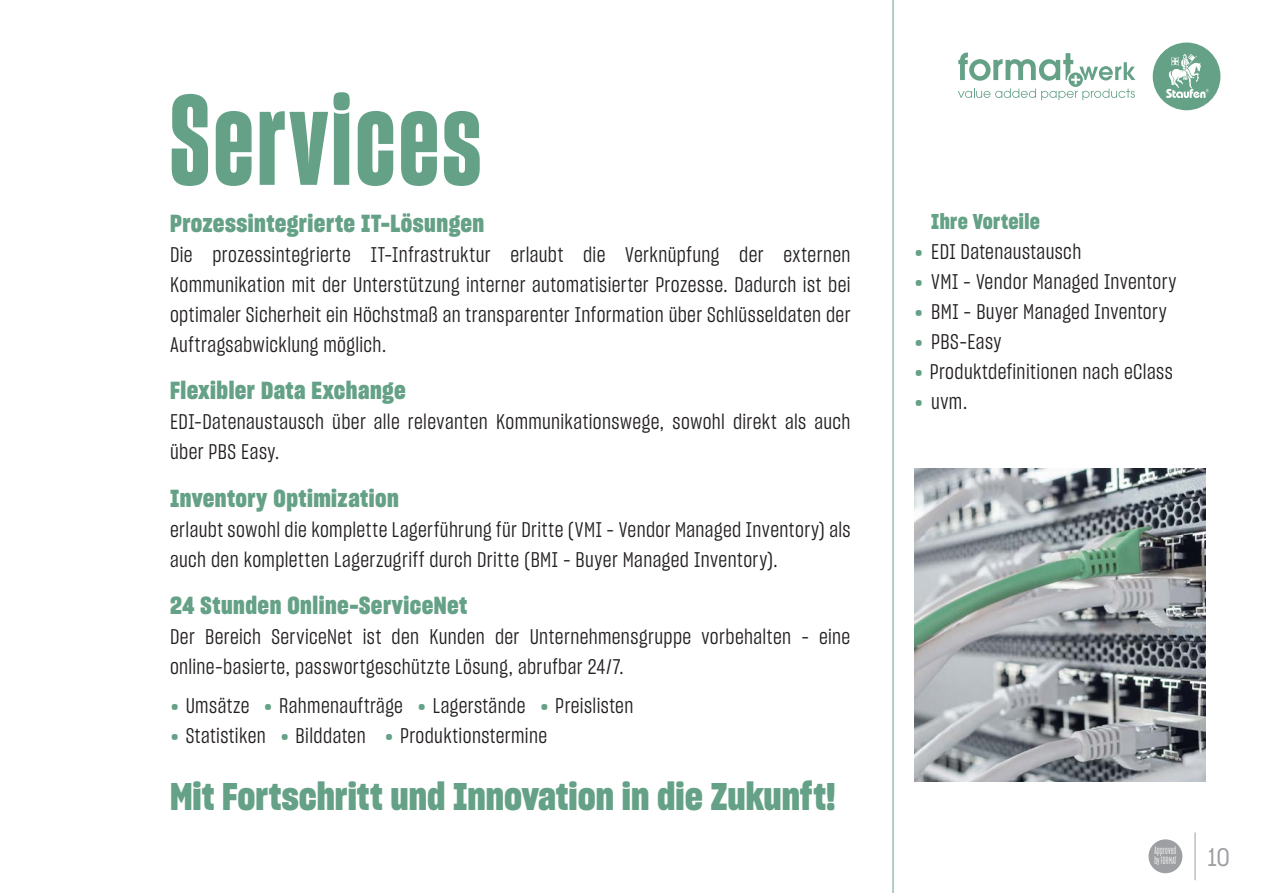
<style>
.page{position:relative;width:1263px;height:893px;background:#fff}
.page>*{position:absolute;margin:0;border:0;box-sizing:border-box;transform-origin:0 0}
.t1{font:124.65px "Sharp Grotesk Bold 12";letter-spacing:.025em;color:#64a186}
.t2{font:37.5px "Sharp Grotesk Bold 16";color:#64a186}
.t3{font:25.05px "Sharp Grotesk Book 16";color:#9d9fa2}
.t4{font:24px "Sharp Grotesk Bold 16";letter-spacing:.02em;color:#64a186}
.t5{font:20.85px/30px "Sharp Grotesk Book 14";letter-spacing:.02em;color:#231f20}
.t6{font:20.85px "Sharp Grotesk Bold 16";letter-spacing:.02em;color:#64a186}
.t7{font:10.8px "Sharp Grotesk Book 10";letter-spacing:.025em;color:#fff}
.t8{font:10.2px "Sharp Grotesk Book 10";letter-spacing:.025em;color:#fff}
.s1{font-family:"Sharp Grotesk Bold 20";color:#64a186}
.s2{font-size:10.8px}
</style>
<div class="page">
<hr style="left:1195px;top:832px;width:1px;height:48px;background:#9d9fa2">
<div style="left:1148px;top:839px;width:34px;height:34px;background:#9d9fa2;border-radius:50%"></div>
<div style="left:1153px;top:43px;width:67px;height:67px;background:#64a186;border-radius:50%"></div>
<svg style="left:1166px;top:54px;width:43px;height:44px"></svg>
<svg style="left:958px;top:53px;width:177px;height:47px"></svg>
<hr style="left:892px;top:0;width:1px;height:893px;background:#64a186">
<img style="left:914px;top:468px;width:291px;height:314px">
<h1 class="t1" style="left:170px;top:61px;width:312px">Services</h1>
<p class="t4" style="left:170px;top:206px;width:316px">Prozessintegrierte IT-Lösungen</p>
<p class="t5" style="left:170px;top:239px;width:682px;text-align:justify">Die prozessintegrierte IT-Infrastruktur erlaubt die Verknüpfung der externen Kommunikation mit der Unterstützung interner automatisierter Prozesse. Dadurch ist bei optimaler Sicherheit ein Höchstmaß an transparenter Information über Schlüsseldaten der Auftragsabwicklung möglich.</p>
<p class="t4" style="left:170px;top:374px;width:237px">Flexibler Data Exchange</p>
<p class="t5" style="left:170px;top:407px;width:682px">EDI-Datenaustausch über alle relevanten Kommunikationswege, sowohl direkt als auch über PBS Easy.</p>
<p class="t4" style="left:170px;top:481px;width:230px">Inventory Optimization</p>
<p class="t5" style="left:170px;top:514px;width:682px">erlaubt sowohl die komplette Lagerführung für Dritte (VMI – Vendor Managed Inventory) als auch den kompletten Lagerzugriff durch Dritte (BMI – Buyer Managed Inventory).</p>
<p class="t4" style="left:170px;top:589px;width:299px">24 Stunden Online-ServiceNet</p>
<p class="t5" style="left:170px;top:622px;width:682px">Der Bereich ServiceNet ist den Kunden der Unternehmensgruppe vorbehalten – eine online-basierte, passwortgeschützte Lösung, abrufbar 24/7.</p>
<p class="t5" style="left:170px;top:690px;width:465px"><span class="s1">•</span> Umsätze <span class="s1">•</span> Rahmenaufträge <span class="s1">•</span> Lagerstände <span class="s1">•</span> Preislisten</p>
<p class="t5" style="left:170px;top:720px;width:379px"><span class="s1">•</span> Statistiken <span class="s1">•</span> Bilddaten <span class="s1">•</span> Produktionstermine</p>
<h2 class="t2" style="left:170px;top:770px;width:667px">Mit Fortschritt und Innovation in die Zukunft!</h2>
<p class="t6" style="left:931px;top:207px;width:110px">Ihre Vorteile</p>
<p class="t5" style="left:914px;top:237px;width:169px"><span class="s1">•</span> EDI Datenaustausch</p>
<p class="t5" style="left:914px;top:267px;width:264px"><span class="s1">•</span> VMI - Vendor Managed Inventory</p>
<p class="t5" style="left:914px;top:297px;width:254px"><span class="s1">•</span> BMI - Buyer Managed Inventory</p>
<p class="t5" style="left:914px;top:327px;width:89px"><span class="s1">•</span> PBS-Easy</p>
<p class="t5" style="left:914px;top:357px;width:260px"><span class="s1">•</span> Produktdefinitionen nach eClass</p>
<p class="t5" style="left:914px;top:387px;width:55px"><span class="s1">•</span> uvm.</p>
<p class="t7" style="left:1154px;top:843px;width:23px">Approved</p>
<p class="t8" style="left:1154px;top:854px;width:24px"><span class="s2">by</span> FORMAT</p>
<p class="t3" style="left:1208px;top:839px;width:24px">10</p>
</div>
